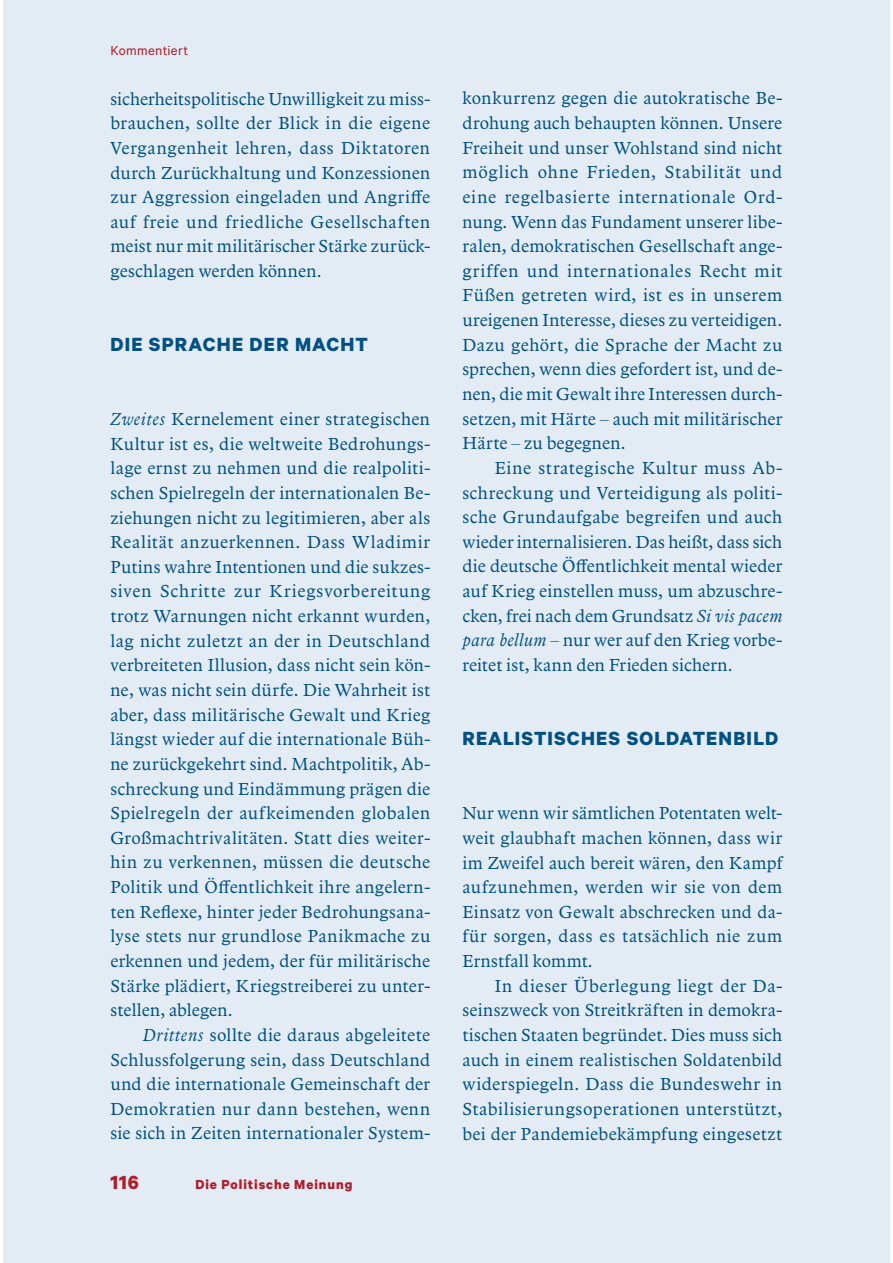
<style>
.page{position:relative;width:893px;height:1263px;background:#fff}
.page>*{position:absolute;margin:0;border:0;box-sizing:border-box;transform-origin:0 0}
.t1{font:700 21.45px "Calibre";letter-spacing:.055em;color:#005081}
.t2{font:700 21.45px "Calibre";color:#af1e2c}
.t3{font:18px/24.6px "Arbesco DT";letter-spacing:.015em;color:#005081;text-align:justify}
.t4{font:700 14.85px "Calibre";letter-spacing:.065em;color:#af1e2c}
.t5{font:14.85px "Calibre";letter-spacing:.025em;color:#af1e2c}
.s1{font-style:italic}
</style>
<div class="page">
<div style="left:3px;top:0;width:887px;height:1263px;background:#e3ecf5"></div>
<p class="t5" style="left:110px;top:46px;width:79px">Kommentiert</p>
<p class="t3" style="left:110px;top:88px;width:321px">sicher heitspolitische Unwilligkeit zu miss&shy;brauchen, sollte der Blick in die eigene Vergangenheit lehren, dass Diktatoren durch Zurückhaltung und Konzessionen zur Aggression eingeladen und Angriffe auf freie und friedliche Gesellschaften meist nur mit militärischer Stärke zurück&shy;geschlagen werden können.</p>
<p class="t1" style="left:110px;top:331px;width:259px">DIE SPRACHE DER MACHT</p>
<p class="t3" style="left:110px;top:408px;width:321px"><span class="s1">Zweites</span> Kernelement einer strategischen Kultur ist es, die weltweite Bedrohungs&shy;lage ernst zu nehmen und die realpoliti&shy;schen Spielregeln der internationalen Be&shy;ziehungen nicht zu legitimieren, aber als Realität anzuerkennen. Dass Wladimir Putins wahre Intentionen und die sukzes&shy;siven Schritte zur Kriegsvorbereitung trotz Warnungen nicht erkannt wurden, lag nicht zuletzt an der in Deutschland verbreiteten Illusion, dass nicht sein kön&shy;ne, was nicht sein dürfe. Die Wahrheit ist aber, dass militärische Gewalt und Krieg längst wieder auf die internationale Büh&shy;ne zurückgekehrt sind. Machtpolitik, Ab&shy;schreckung und Eindämmung prägen die Spielregeln der aufkeimenden globalen Großmachtrivalitäten. Statt dies weiter&shy;hin zu verkennen, müssen die deutsche Politik und Öffentlichkeit ihre angelern&shy;ten Reflexe, hinter jeder Bedrohungsana&shy;lyse stets nur grundlose Panikmache zu erkennen und jedem, der für militärische Stärke plädiert, Kriegstreiberei zu unter&shy;stellen, ablegen.</p>
<p class="t3" style="left:110px;top:1024px;width:321px;text-indent:32px"><span class="s1">Drittens</span> sollte die daraus abgeleitete Schlussfolgerung sein, dass Deutschland und die internationale Gemeinschaft der Demokratien nur dann bestehen, wenn sie sich in Zeiten internationaler System-</p>
<p class="t2" style="left:110px;top:1169px;width:30px">116</p>
<p class="t4" style="left:195px;top:1175px;width:158px">Die Politische Meinung</p>
<p class="t3" style="left:462px;top:87px;width:321px">konkurrenz gegen die autokratische Be&shy;drohung auch behaupten können. Unsere Freiheit und unser Wohlstand sind nicht möglich ohne Frieden, Stabilität und eine regelbasierte internationale Ord&shy;nung. Wenn das Fundament unserer libe&shy;ralen, demokratischen Gesellschaft ange&shy;griffen und internationales Recht mit Füßen getreten wird, ist es in unserem ureigenen Interesse, dieses zu verteidigen.<br>Dazu gehört, die Sprache der Macht zu sprechen, wenn dies gefordert ist, und de&shy;nen, die mit Gewalt ihre Interessen durch&shy;setzen, mit Härte – auch mit militärischer Härte – zu begegnen.</p>
<p class="t3" style="left:462px;top:457px;width:321px;text-indent:32px">Eine strategische Kultur muss Ab&shy;schreckung und Verteidigung als politi&shy;sche Grundaufgabe begreifen und auch wieder internalisieren. Das heißt, dass sich die deutsche Öffentlichkeit mental wieder auf Krieg einstellen muss, um abzuschre&shy;cken, frei nach dem Grundsatz <span class="s1">Si vis pacem para bellum</span> – nur wer auf den Krieg vorbe&shy;reitet ist, kann den Frieden sichern.</p>
<p class="t1" style="left:462px;top:725px;width:317px">REALISTISCHES SOLDATENBILD</p>
<p class="t3" style="left:462px;top:802px;width:321px">Nur wenn wir sämtlichen Potentaten welt&shy;weit glaubhaft machen können, dass wir im Zweifel auch bereit wären, den Kampf aufzunehmen, werden wir sie von dem Einsatz von Gewalt abschrecken und da&shy;für sorgen, dass es tatsächlich nie zum Ernstfall kommt.</p>
<p class="t3" style="left:462px;top:975px;width:321px;text-indent:32px">In dieser Überlegung liegt der Da&shy;seinszweck von Streitkräften in demokra&shy;tischen Staaten begründet. Dies muss sich auch in einem realistischen Soldatenbild widerspiegeln. Dass die Bundeswehr in Stabilisierungsoperationen unterstützt, bei der Pandemiebekämpfung eingesetzt</p>
</div>
